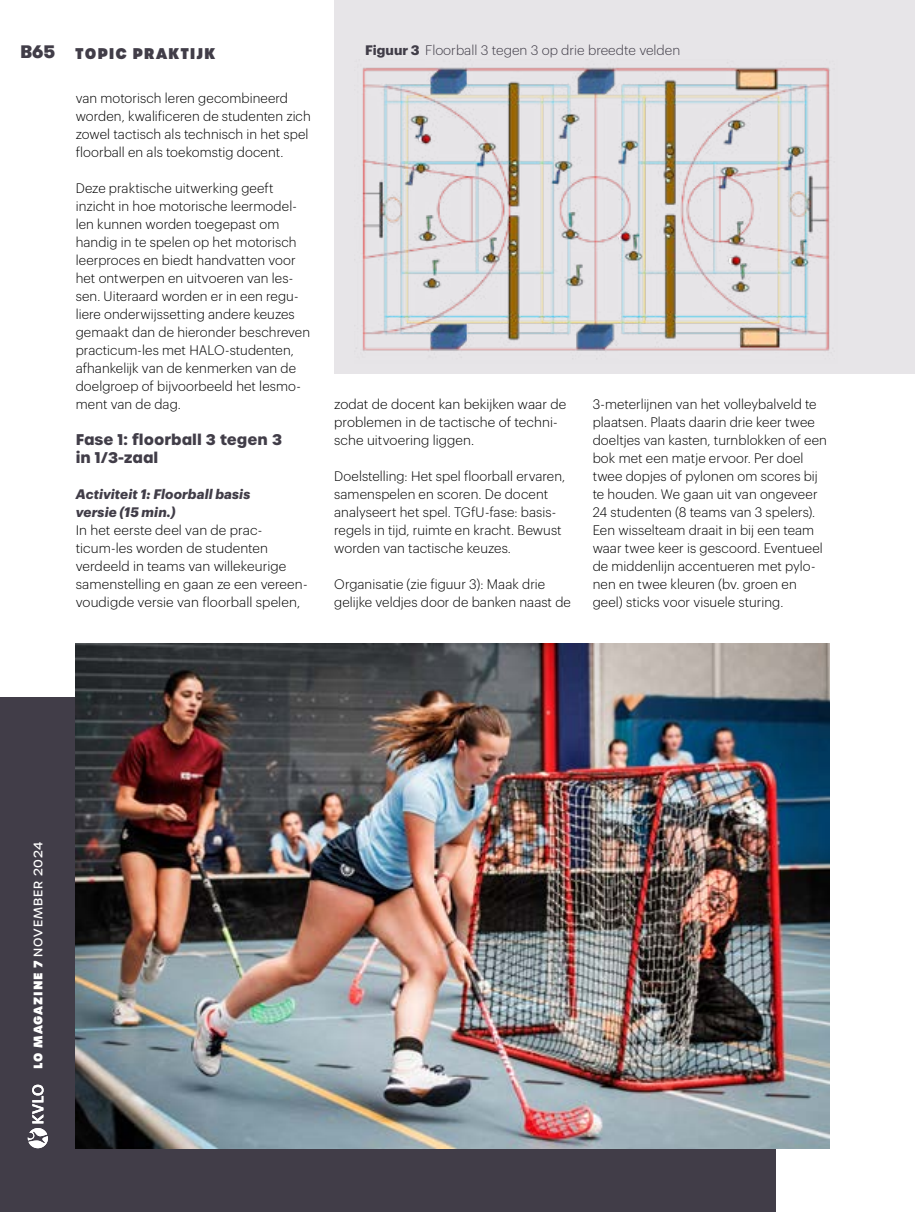
<style>
.page{position:relative;width:915px;height:1212px;background:#fff}
.page>*{position:absolute;margin:0;border:0;box-sizing:border-box;transform-origin:0 0}
.t1{font:700 15px/18px "Urbane";color:#413d48}
.t2{font:800 15px "Urbane";letter-spacing:.06em;color:#413d48}
.t3{font:300 13.5px/18px "Graphik";letter-spacing:.01em;color:#000}
.t4{font:300 13.5px "Graphik";color:#413d48}
.t5{font:italic 700 13.5px/18px "Graphik";letter-spacing:.01em;color:#413d48}
.t6{font:500 12px "Urbane";letter-spacing:.075em;color:#fff}
.s1{font-family:"GT Walsheim Pro";font-weight:900;font-size:18px}
.s2{font-weight:700}
.s3{font-weight:800}
</style>
<div class="page">
<div style="left:0;top:697px;width:775px;height:515px;background:#413d48"></div>
<svg style="left:28px;top:1085px;width:20px;height:63px"></svg>
<img style="left:76px;top:643px;width:753px;height:505px">
<div style="left:334px;top:0;width:580px;height:373px;background:#e7e5e8"></div>
<img style="left:362px;top:67px;width:468px;height:292px">
<hr style="left:914px;top:787px;width:1px;height:425px;background:#e7e5e8">
<p class="t2" style="left:20px;top:43px;width:196px"><span class="s1">B65</span> TOPIC PRAKTIJK</p>
<p class="t4" style="left:365px;top:40px;width:316px"><span class="s2">Figuur 3</span> Floorball 3 tegen 3 op drie breedte velden</p>
<p class="t3" style="left:76px;top:88px;width:236px">van motorisch leren gecombineerd worden, kwalificeren de studenten zich zowel tactisch als technisch in het spel floorball en als toekomstig docent.</p>
<p class="t3" style="left:76px;top:178px;width:236px">Deze praktische uitwerking geeft inzicht in hoe motorische leermodel&shy;len kunnen worden toegepast om handig in te spelen op het motorisch leerproces en biedt handvatten voor het ontwerpen en uitvoeren van les&shy;sen. Uiteraard worden er in een regu&shy;liere onderwijssetting andere keuzes gemaakt dan de hieronder beschreven practicum-les met HALO-studenten, afhankelijk van de kenmerken van de doelgroep of bijvoorbeeld het lesmo&shy;ment van de dag.</p>
<p class="t1" style="left:76px;top:431px;width:208px">Fase 1: floorball 3 tegen 3 in 1/3-zaal</p>
<p class="t5" style="left:76px;top:484px;width:176px">Activiteit 1: Floorball basis versie (15 min.)</p>
<p class="t3" style="left:76px;top:520px;width:233px">In het eerste deel van de prac&shy;ticum-les worden de studenten verdeeld in teams van willekeurige samenstelling en gaan ze een vereen&shy;voudigde versie van floorball spelen,</p>
<p class="t3" style="left:334px;top:394px;width:233px">zodat de docent kan bekijken waar de problemen in de tactische of techni&shy;sche uitvoering liggen.</p>
<p class="t3" style="left:334px;top:466px;width:232px">Doelstelling: Het spel floorball ervaren, samenspelen en scoren. De docent analyseert het spel. TGfU-fase: basis&shy;regels in tijd, ruimte en kracht. Bewust worden van tactische keuzes.</p>
<p class="t3" style="left:334px;top:574px;width:238px">Organisatie (zie figuur 3): Maak drie gelijke veldjes door de banken naast de</p>
<p class="t3" style="left:592px;top:394px;width:236px">3-meterlijnen van het volleybalveld te plaatsen. Plaats daarin drie keer twee doeltjes van kasten, turnblokken of een bok met een matje ervoor. Per doel twee dopjes of pylonen om scores bij te houden. We gaan uit van ongeveer 24 studenten (8 teams van 3 spelers).<br>Een wisselteam draait in bij een team waar twee keer is gescoord. Eventueel de middenlijn accentueren met pylo&shy;nen en twee kleuren (bv. groen en geel) sticks voor visuele sturing.</p>
<p class="t6" style="left:30px;top:1069px;width:229px;rotate:-90deg"><span class="s3">LO MAGAZINE 7</span> NOVEMBER 2024</p>
</div>
